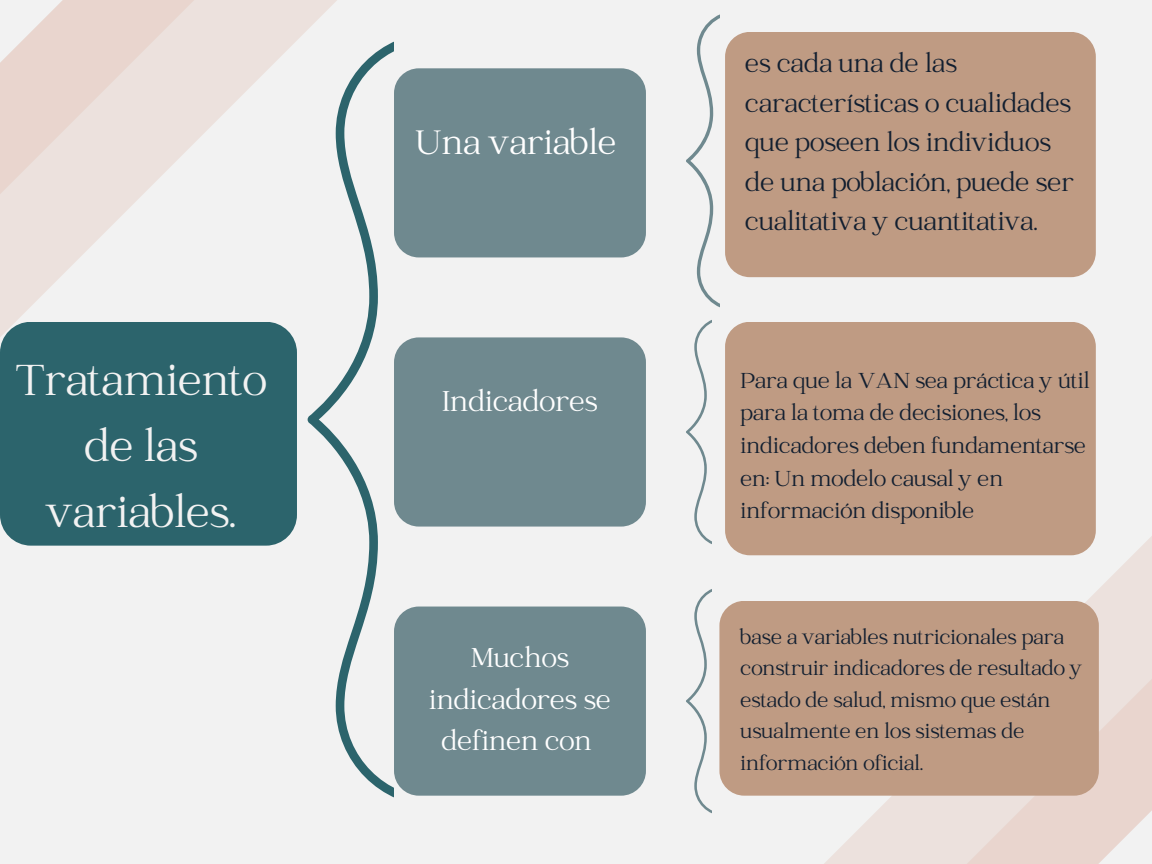
<style>
.page{position:relative;width:1152px;height:864px;background:#f2f2f2}
.page>*{position:absolute;margin:0;border:0;box-sizing:border-box;transform-origin:0 0}
.t1{font:48px/66.3px "Catchy Mager";color:#f2f2f2;text-align:center}
.t2{font:37.5px "Catchy Mager";color:#fff}
.t3{font:31.5px "Catchy Mager";color:#fff}
.t4{font:30px/41.7px "Catchy Mager";color:#fff;text-align:center}
.t5{font:28.5px/39.3px "Catchy Mager";color:#121f30}
.t6{font:24px/32.7px "Catchy Mager";color:#121f30}
.t7{font:22.5px/31.5px "Catchy Mager";color:#121f30}
</style>
<div class="page">
<svg style="left:308px;top:41px;width:86px;height:757px"></svg>
<div style="left:0;top:322px;width:297px;height:224px;background:#2c646c;border-radius:31px"></div>
<div style="left:394px;top:607px;width:252px;height:189px;background:#6f898f;border-radius:25px"></div>
<svg style="left:686px;top:14px;width:34px;height:530px"></svg>
<svg style="left:686px;top:589px;width:26px;height:225px"></svg>
<svg style="left:818px;top:535px;width:334px;height:329px"></svg>
<svg style="left:961px;top:666px;width:191px;height:198px;background:#ead9d4"></svg>
<div style="left:719px;top:601px;width:380px;height:195px;background:#bf9b83;border-radius:25px"></div>
<div style="left:394px;top:337px;width:252px;height:190px;background:#6f898f;border-radius:25px"></div>
<div style="left:394px;top:68px;width:252px;height:189px;background:#6f898f;border-radius:25px"></div>
<div style="left:725px;top:322px;width:371px;height:233px;background:#bf9b83;border-radius:25px"></div>
<div style="left:725px;top:32px;width:371px;height:245px;background:#bf9b83;border-radius:25px"></div>
<svg style="left:0;top:0;width:337px;height:337px"></svg>
<svg style="left:0;top:0;width:194px;height:203px;background:#ebddd8"></svg>
<p class="t1" style="left:15px;top:350px;width:253px">Tratamiento de las variables.</p>
<p class="t2" style="left:415px;top:125px;width:203px">Una variable</p>
<p class="t3" style="left:442px;top:386px;width:157px">Indicadores</p>
<p class="t4" style="left:429px;top:639px;width:183px">Muchos indicadores se definen con</p>
<p class="t5" style="left:745px;top:46px;width:328px">es cada una de las características o cualidades que poseen los individuos</p>
<p class="t5" style="left:745px;top:164px;width:330px">de una población, puede ser cualitativa y cuantitativa.</p>
<p class="t6" style="left:740px;top:366px;width:351px">Para que la VAN sea práctica y útil para la toma de decisiones, los indicadores deben fundamentarse en: Un modelo causal y en información disponible</p>
<p class="t7" style="left:740px;top:623px;width:343px">base a variables nutricionales para construir indicadores de resultado y estado de salud, mismo que están usualmente en los sistemas de información oficial.</p>
</div>
